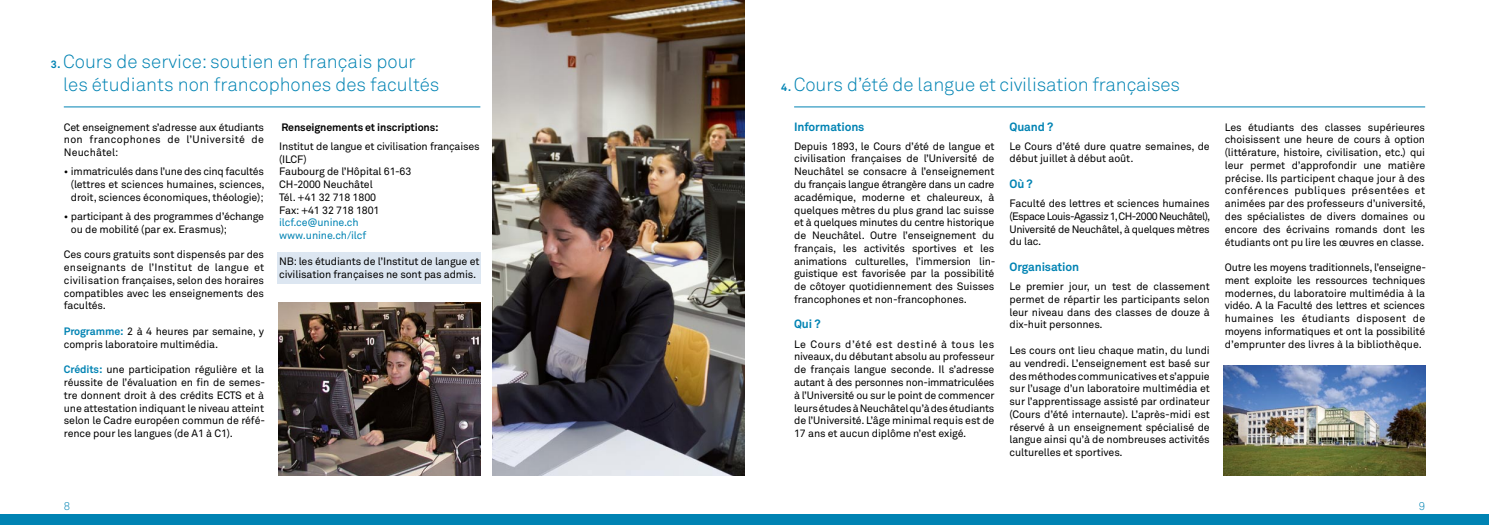
<style>
.page{position:relative;width:1489px;height:525px;background:#fff}
.page>*{position:absolute;margin:0;border:0;box-sizing:border-box;transform-origin:0 0}
.t1{font:300 18.75px/23.8px "Akkurat";color:#0083b3}
.t2{font:700 11.88px "Akkurat";letter-spacing:-.01em;color:#0083b3}
.t3{font:300 11.25px "Akkurat";color:#0083b3}
.t4{font:10.62px/12.8px "Akkurat";letter-spacing:-.01em;color:#000;text-align:justify}
.t5{font:10.62px/12.8px "Akkurat";letter-spacing:-.01em;color:#0083b3}
.t6{font:700 10.62px "Akkurat";letter-spacing:-.01em;color:#000}
.s1{font-weight:700;font-size:10.62px}
.s2{font-weight:700;color:#0083b3}
</style>
<div class="page">
<div style="left:0;top:514px;width:744px;height:10px;background:#0083b3"></div>
<div style="left:744px;top:514px;width:744px;height:10px;background:#0083b3"></div>
<hr style="left:794px;top:106px;width:630px;height:1px;background:#0083b3">
<hr style="left:64px;top:106px;width:416px;height:1px;background:#0083b3">
<img style="left:493px;top:0;width:251px;height:475px">
<div style="left:277px;top:252px;width:204px;height:31px;background:#dce6f1"></div>
<img style="left:1223px;top:365px;width:201px;height:110px">
<img style="left:278px;top:302px;width:202px;height:173px">
<h1 class="t1" style="left:63px;top:50px;width:378px;text-indent:-12px"><span class="s1">3</span>.Cours de service: soutien en français pour les étudiants non francophones des facultés</h1>
<p class="t4" style="left:64px;top:121px;width:202px">Cet enseignement s’adresse aux étudiants non francophones de l’Université de Neuchâtel:</p>
<p class="t4" style="left:71px;top:165px;width:195px;text-indent:-7px">• immatriculés dans l’une des cinq facultés (lettres et sciences humaines, sciences, droit, sciences économiques, théologie);</p>
<p class="t4" style="left:71px;top:210px;width:195px;text-indent:-7px">• participant à des programmes d’échange ou de mobilité (par ex. Erasmus);</p>
<p class="t4" style="left:64px;top:248px;width:202px">Ces cours gratuits sont dispensés par des enseignants de l’Institut de langue et civilisation françaises, selon des horaires compatibles avec les enseignements des facultés.</p>
<p class="t4" style="left:64px;top:325px;width:202px"><span class="s2">Programme:</span> 2 à 4 heures par semaine, y compris laboratoire multimédia.</p>
<p class="t4" style="left:64px;top:363px;width:203px"><span class="s2">Crédits:</span> une participation régulière et la réussite de l’évaluation en fin de semes&shy;tre donnent droit à des crédits ECTS et à une attestation indiquant le niveau atteint selon le Cadre européen commun de réfé&shy;rence pour les langues (de A1 à C1).</p>
<p class="t6" style="left:281px;top:120px;width:159px">Renseignements et inscriptions:</p>
<p class="t4" style="left:279px;top:140px;width:202px;text-align:left">Institut de langue et civilisation françaises (ILCF)<br>Faubourg de l’Hôpital 61-63<br>CH-2000 Neuchâtel<br>Tél. +41 32 718 1800<br>Fax: +41 32 718 1801</p>
<p class="t5" style="left:279px;top:216px;width:89px">ilcf.ce@unine.ch www.unine.ch/ilcf</p>
<p class="t4" style="left:279px;top:255px;width:202px">NB: les étudiants de l’Institut de langue et civilisation françaises ne sont pas admis.</p>
<h1 class="t1" style="left:781px;top:73px;width:400px"><span class="s1">4</span>.Cours d’été de langue et civilisation françaises</h1>
<p class="t2" style="left:794px;top:119px;width:72px">Informations</p>
<p class="t4" style="left:794px;top:140px;width:203px">Depuis 1893, le Cours d’été de langue et civilisation françaises de l’Université de Neuchâtel se consacre à l’enseignement du français langue étrangère dans un cadre académique, moderne et chaleureux, à quelques mètres du plus grand lac suisse et à quelques minutes du centre historique de Neuchâtel. Outre l’enseignement du français, les activités sportives et les animations culturelles, l’immersion lin&shy;guistique est favorisée par la possibilité de côtoyer quotidiennement des Suisses francophones et non-francophones.</p>
<p class="t2" style="left:794px;top:316px;width:28px">Qui ?</p>
<p class="t4" style="left:794px;top:337px;width:202px">Le Cours d’été est destiné à tous les niveaux, du débutant absolu au professeur de français langue seconde. Il s’adresse autant à des personnes non-immatriculées à l’Université ou sur le point de commencer leurs études à Neuchâtel qu’à des étudiants de l’Université. L’âge minimal requis est de 17 ans et aucun diplôme n’est exigé.</p>
<p class="t2" style="left:1009px;top:119px;width:45px">Quand ?</p>
<p class="t4" style="left:1009px;top:140px;width:202px">Le Cours d’été dure quatre semaines, de début juillet à début août.</p>
<p class="t2" style="left:1009px;top:176px;width:25px">Où ?</p>
<p class="t4" style="left:1009px;top:197px;width:202px">Faculté des lettres et sciences humaines (Espace Louis-Agassiz 1,CH-2000 Neuchâtel), Université de Neuchâtel, à quelques mètres du lac.</p>
<p class="t2" style="left:1009px;top:259px;width:71px">Organisation</p>
<p class="t4" style="left:1009px;top:280px;width:202px">Le premier jour, un test de classement permet de répartir les participants selon leur niveau dans des classes de douze à dix-huit personnes.</p>
<p class="t4" style="left:1009px;top:344px;width:202px">Les cours ont lieu chaque matin, du lundi au vendredi. L’enseignement est basé sur des méthodes communicatives et s’appuie sur l’usage d’un laboratoire multimédia et sur l’apprentissage assisté par ordinateur (Cours d’été internaute). L’après-midi est réservé à un enseignement spécialisé de langue ainsi qu’à de nombreuses activités culturelles et sportives.</p>
<p class="t4" style="left:1224px;top:121px;width:202px">Les étudiants des classes supérieures choisissent une heure de cours à option (littérature, histoire, civilisation, etc.) qui leur permet d’approfondir une matière précise. Ils participent chaque jour à des conférences publiques présentées et animées par des professeurs d’université, des spécialistes de divers domaines ou encore des écrivains romands dont les étudiants ont pu lire les œuvres en classe.</p>
<p class="t4" style="left:1224px;top:261px;width:203px">Outre les moyens traditionnels, l’enseigne&shy;ment exploite les ressources techniques modernes, du laboratoire multimédia à la vidéo. A la Faculté des lettres et sciences humaines les étudiants disposent de moyens informatiques et ont la possibilité d’emprunter des livres à la bibliothèque.</p>
<p class="t3" style="left:64px;top:499px;width:8px">8</p>
<p class="t3" style="left:1418px;top:499px;width:8px">9</p>
</div>
